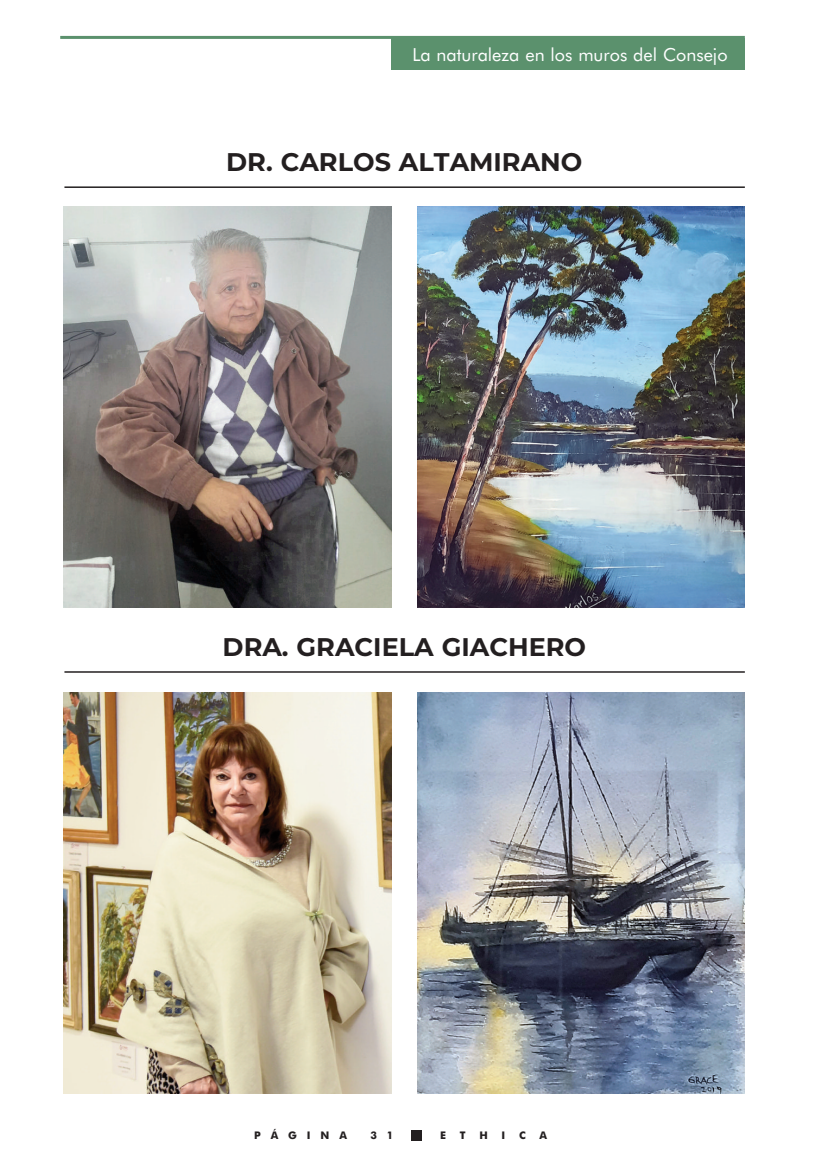
<style>
.page{position:relative;width:830px;height:1170px;background:#fff}
.page>*{position:absolute;margin:0;border:0;box-sizing:border-box;transform-origin:0 0}
.t1{font:700 25.5px "Montserrat";color:#231f20}
.t2{font:18px "Futura BT";color:#fff}
.t3{font:700 10.5px "Futura BT";letter-spacing:.935em;color:#231f20}
</style>
<div class="page">
<div style="left:410px;top:1129px;width:11px;height:11px;background:#231f20"></div>
<hr style="left:60px;top:36px;width:684px;height:3px;background:#5b916d">
<div style="left:391px;top:38px;width:353px;height:32px;background:#5b916d"></div>
<hr style="left:64px;top:186px;width:680px;height:2px;background:#231f20">
<hr style="left:64px;top:671px;width:680px;height:1px;background:#231f20">
<img style="left:64px;top:206px;width:327px;height:401px">
<img style="left:417px;top:206px;width:327px;height:401px">
<img style="left:64px;top:692px;width:327px;height:401px">
<img style="left:417px;top:692px;width:326px;height:401px">
<p class="t2" style="left:412px;top:44px;width:316px">La naturaleza en los muros del Consejo</p>
<p class="t1" style="left:226px;top:144px;width:357px">DR. CARLOS ALTAMIRANO</p>
<p class="t1" style="left:222px;top:628px;width:365px">DRA. GRACIELA GIACHERO</p>
<p class="t3" style="left:254px;top:1128px;width:94px">PÁGINA</p>
<p class="t3" style="left:370px;top:1128px;width:24px">3 1</p>
<p class="t3" style="left:440px;top:1128px;width:7px">E</p>
<p class="t3" style="left:459px;top:1128px;width:7px">T</p>
<p class="t3" style="left:479px;top:1128px;width:10px">H</p>
<p class="t3" style="left:501px;top:1128px;width:5px">I</p>
<p class="t3" style="left:519px;top:1128px;width:8px">C</p>
<p class="t3" style="left:539px;top:1128px;width:9px">A</p>
</div>
